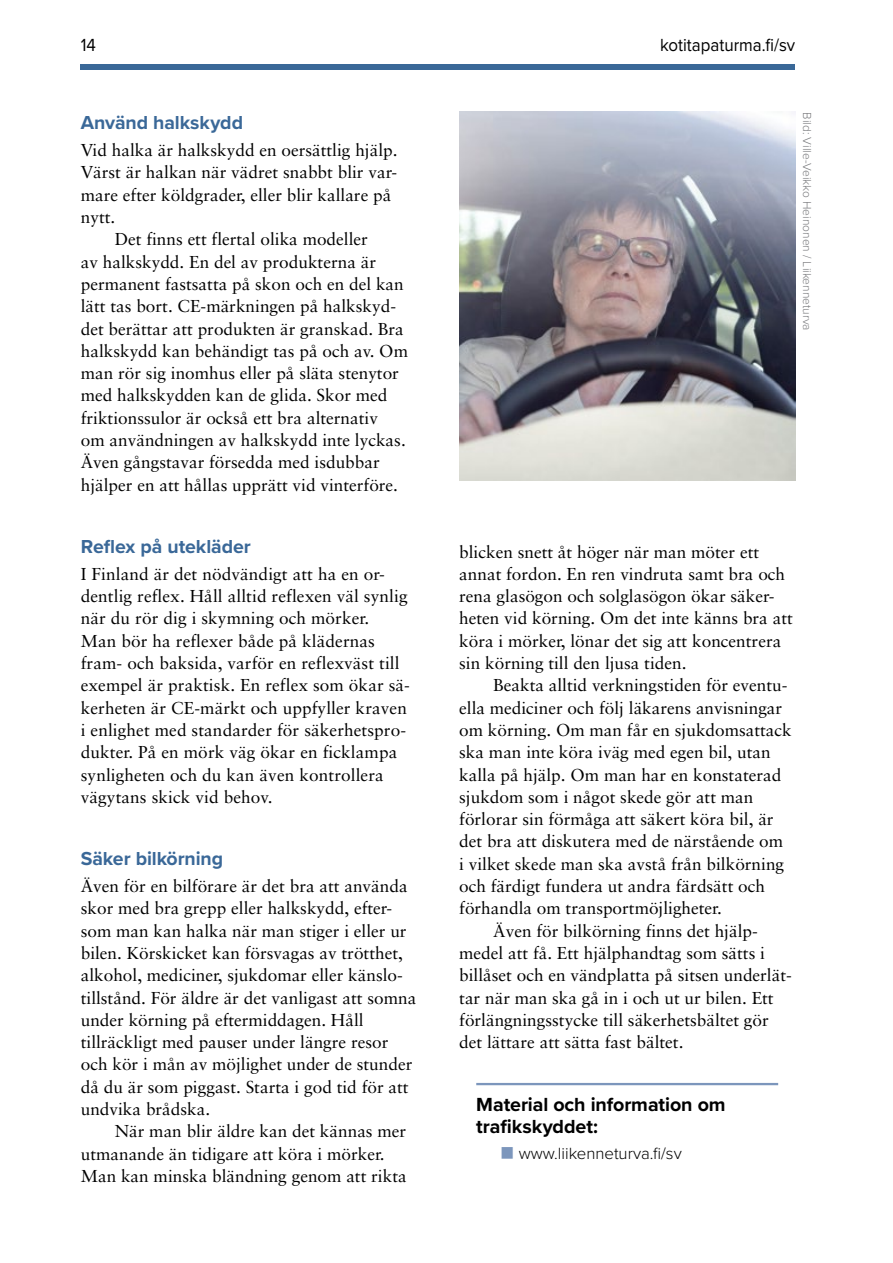
<style>
.page{position:relative;width:893px;height:1263px;background:#fff}
.page>*{position:absolute;margin:0;border:0;box-sizing:border-box;transform-origin:0 0}
.t1{font:700 19.65px/22.4px "Proxima Nova";letter-spacing:-.005em;color:#000}
.t2{font:700 19.5px "Proxima Nova";letter-spacing:-.005em;color:#3a6898}
.t3{font:18.15px "Proxima Nova";color:#000;scale:.93 1}
.t4{font:17.25px/22.4px "Sabon";color:#000}
.t5{font:300 16.8px "Proxima Nova";color:#000}
.t6{font:300 12px "Proxima Nova";color:#797a7d}
</style>
<div class="page">
<div style="left:81px;top:64px;width:714px;height:5px;background:#3a6898"></div>
<hr style="left:476px;top:1083px;width:302px;height:2px;background:#7c96bc">
<img style="left:459px;top:111px;width:336px;height:370px">
<p class="t3" style="left:81px;top:31px;width:18px">14</p>
<p class="t3" style="left:660px;top:31px;width:147px">kotitapaturma.fi/sv</p>
<p class="t2" style="left:81px;top:108px;width:164px">Använd halkskydd</p>
<p class="t4" style="left:81px;top:139px;width:318px">Vid halka är halkskydd en oersättlig hjälp.</p>
<p class="t4" style="left:81px;top:161px;width:318px">Värst är halkan när vädret snabbt blir var-</p>
<p class="t4" style="left:81px;top:183px;width:312px">mare efter köldgrader, eller blir kallare på</p>
<p class="t4" style="left:81px;top:206px;width:36px">nytt.</p>
<p class="t4" style="left:115px;top:228px;width:255px">Det finns ett flertal olika modeller</p>
<p class="t4" style="left:81px;top:250px;width:297px">av halkskydd. En del av produkterna är</p>
<p class="t4" style="left:81px;top:273px;width:325px">permanent fastsatta på skon och en del kan</p>
<p class="t4" style="left:81px;top:295px;width:317px">lätt tas bort. CE-märkningen på halkskyd-</p>
<p class="t4" style="left:81px;top:317px;width:325px">det berättar att produkten är granskad. Bra</p>
<p class="t4" style="left:81px;top:339px;width:329px">halkskydd kan behändigt tas på och av. Om</p>
<p class="t4" style="left:81px;top:362px;width:320px">man rör sig inomhus eller på släta stenytor</p>
<p class="t4" style="left:81px;top:384px;width:308px">med halkskydden kan de glida. Skor med</p>
<p class="t4" style="left:81px;top:406px;width:299px">friktionssulor är också ett bra alternativ</p>
<p class="t4" style="left:81px;top:429px;width:326px">om användningen av halkskydd inte lyckas.</p>
<p class="t4" style="left:81px;top:451px;width:301px">Även gångstavar försedda med isdubbar</p>
<p class="t4" style="left:81px;top:473px;width:319px">hjälper en att hållas upprätt vid vinterföre.</p>
<p class="t2" style="left:81px;top:532px;width:172px">Reflex på utekläder</p>
<p class="t4" style="left:81px;top:562px;width:331px">I Finland är det nödvändigt att ha en or&shy;dentlig reflex. Håll alltid reflexen väl synlig när du rör dig i skymning och mörker.<br>Man bör ha reflexer både på klädernas fram- och baksida, varför en reflexväst till exempel är praktisk. En reflex som ökar sä&shy;kerheten är CE-märkt och uppfyller kraven i enlighet med standarder för säkerhetspro&shy;dukter. På en mörk väg ökar en ficklampa synligheten och du kan även kontrollera vägytans skick vid behov.</p>
<p class="t2" style="left:81px;top:844px;width:144px">Säker bilkörning</p>
<p class="t4" style="left:81px;top:875px;width:337px">Även för en bilförare är det bra att använda skor med bra grepp eller halkskydd, efter&shy;som man kan halka när man stiger i eller ur bilen. Körskicket kan försvagas av trötthet, alkohol, mediciner, sjukdomar eller känslo&shy;tillstånd. För äldre är det vanligast att somna under körning på eftermiddagen. Håll tillräckligt med pauser under längre resor och kör i mån av möjlighet under de stunder då du är som piggast. Starta i god tid för att undvika brådska.</p>
<p class="t4" style="left:81px;top:1120px;width:327px;text-indent:34px">När man blir äldre kan det kännas mer utmanande än tidigare att köra i mörker.<br>Man kan minska bländning genom att rikta</p>
<p class="t6" style="left:816px;top:112px;width:220px;rotate:90deg">Bild: Ville-Veikko Heinonen / Liikenneturva</p>
<p class="t4" style="left:459px;top:540px;width:335px">blicken snett åt höger när man möter ett annat fordon. En ren vindruta samt bra och rena glasögon och solglasögon ökar säker&shy;heten vid körning. Om det inte känns bra att köra i mörker, lönar det sig att koncentrera sin körning till den ljusa tiden.</p>
<p class="t4" style="left:493px;top:674px;width:296px">Beakta alltid verkningstiden för eventu-</p>
<p class="t4" style="left:459px;top:696px;width:325px">ella mediciner och följ läkarens anvisningar</p>
<p class="t4" style="left:459px;top:719px;width:334px">om körning. Om man får en sjukdomsattack</p>
<p class="t4" style="left:459px;top:741px;width:313px">ska man inte köra iväg med egen bil, utan</p>
<p class="t4" style="left:459px;top:763px;width:324px">kalla på hjälp. Om man har en konstaterad</p>
<p class="t4" style="left:459px;top:785px;width:296px">sjukdom som i något skede gör att man</p>
<p class="t4" style="left:459px;top:808px;width:316px">förlorar sin förmåga att säkert köra bil, är</p>
<p class="t4" style="left:459px;top:830px;width:325px">det bra att diskutera med de närstående om</p>
<p class="t4" style="left:459px;top:852px;width:326px">i vilket skede man ska avstå från bilkörning</p>
<p class="t4" style="left:459px;top:875px;width:307px">och färdigt fundera ut andra färdsätt och</p>
<p class="t4" style="left:459px;top:897px;width:264px">förhandla om transportmöjligheter.</p>
<p class="t4" style="left:493px;top:919px;width:266px">Även för bilkörning finns det hjälp-</p>
<p class="t4" style="left:459px;top:942px;width:307px">medel att få. Ett hjälphandtag som sätts i</p>
<p class="t4" style="left:459px;top:964px;width:334px">billåset och en vändplatta på sitsen underlät-</p>
<p class="t4" style="left:459px;top:986px;width:316px">tar när man ska gå in i och ut ur bilen. Ett</p>
<p class="t4" style="left:459px;top:1008px;width:311px">förlängningsstycke till säkerhetsbältet gör</p>
<p class="t4" style="left:459px;top:1031px;width:226px">det lättare att sätta fast bältet.</p>
<p class="t1" style="left:476px;top:1092px;width:251px">Material och information om trafikskyddet:</p>
<p class="t5" style="left:519px;top:1141px;width:164px">www.liikenneturva.fi/sv</p>
</div>
